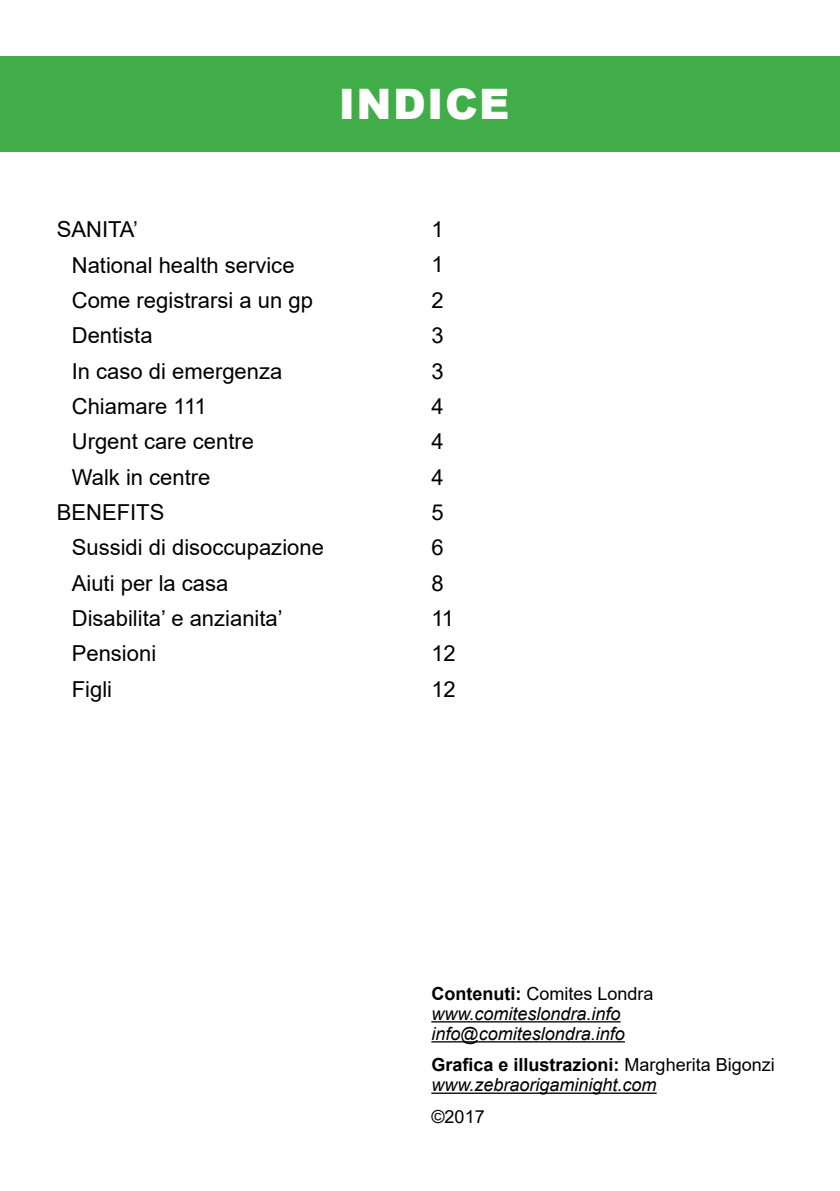
<style>
.page{position:relative;width:840px;height:1191px;background:#fff}
.page>*{position:absolute;margin:0;border:0;box-sizing:border-box;transform-origin:0 0}
.t1{font:900 42px "Arial";letter-spacing:.035em;color:#fff}
.t2{font:22px/35.4px "Arial";color:#000}
.t3{font:italic 18px/20px "Arial";color:#000}
.t4{font:18px "Arial";color:#000}
.s1{font-weight:700;font-style:normal}
.s2{font-style:normal}
</style>
<div class="page">
<div style="left:0;top:57px;width:839px;height:95px;background:#41ad49"></div>
<hr style="left:431px;top:1021px;width:189px;height:1px;background:#000">
<hr style="left:431px;top:1041px;width:193px;height:1px;background:#000">
<hr style="left:431px;top:1092px;width:225px;height:1px;background:#000">
<h1 class="t1" style="left:338px;top:74px;width:172px">INDICE</h1>
<p class="t2" style="left:57px;top:212px;width:83px">SANITA’</p>
<p class="t2" style="left:72px;top:247px;width:224px">National health service</p>
<p class="t2" style="left:72px;top:282px;width:242px">Come registrarsi a un gp</p>
<p class="t2" style="left:72px;top:318px;width:82px">Dentista</p>
<p class="t2" style="left:72px;top:353px;width:212px">In caso di emergenza</p>
<p class="t2" style="left:72px;top:388px;width:136px">Chiamare 111</p>
<p class="t2" style="left:72px;top:424px;width:184px">Urgent care centre</p>
<p class="t2" style="left:72px;top:459px;width:140px">Walk in centre</p>
<p class="t2" style="left:57px;top:494px;width:109px">BENEFITS</p>
<p class="t2" style="left:72px;top:530px;width:253px">Sussidi di disoccupazione</p>
<p class="t2" style="left:72px;top:565px;width:158px">Aiuti per la casa</p>
<p class="t2" style="left:72px;top:600px;width:212px">Disabilita’ e anzianita’</p>
<p class="t2" style="left:72px;top:636px;width:86px">Pensioni</p>
<p class="t2" style="left:72px;top:671px;width:42px">Figli</p>
<p class="t2" style="left:431px;top:211px;width:26px">1<br>1<br>2<br>3<br>3<br>4<br>4<br>4<br>5<br>6<br>8<br>11<br>12<br>12</p>
<p class="t3" style="left:431px;top:984px;width:224px"><span class="s1">Contenuti:</span> <span class="s2">Comites Londra </span>www.comiteslondra.info info@comiteslondra.info</p>
<p class="t3" style="left:431px;top:1055px;width:345px"><span class="s1">Grafica e illustrazioni:</span> <span class="s2">Margherita Bigonzi </span>www.zebraorigaminight.com</p>
<p class="t4" style="left:431px;top:1104px;width:55px">©2017</p>
</div>
